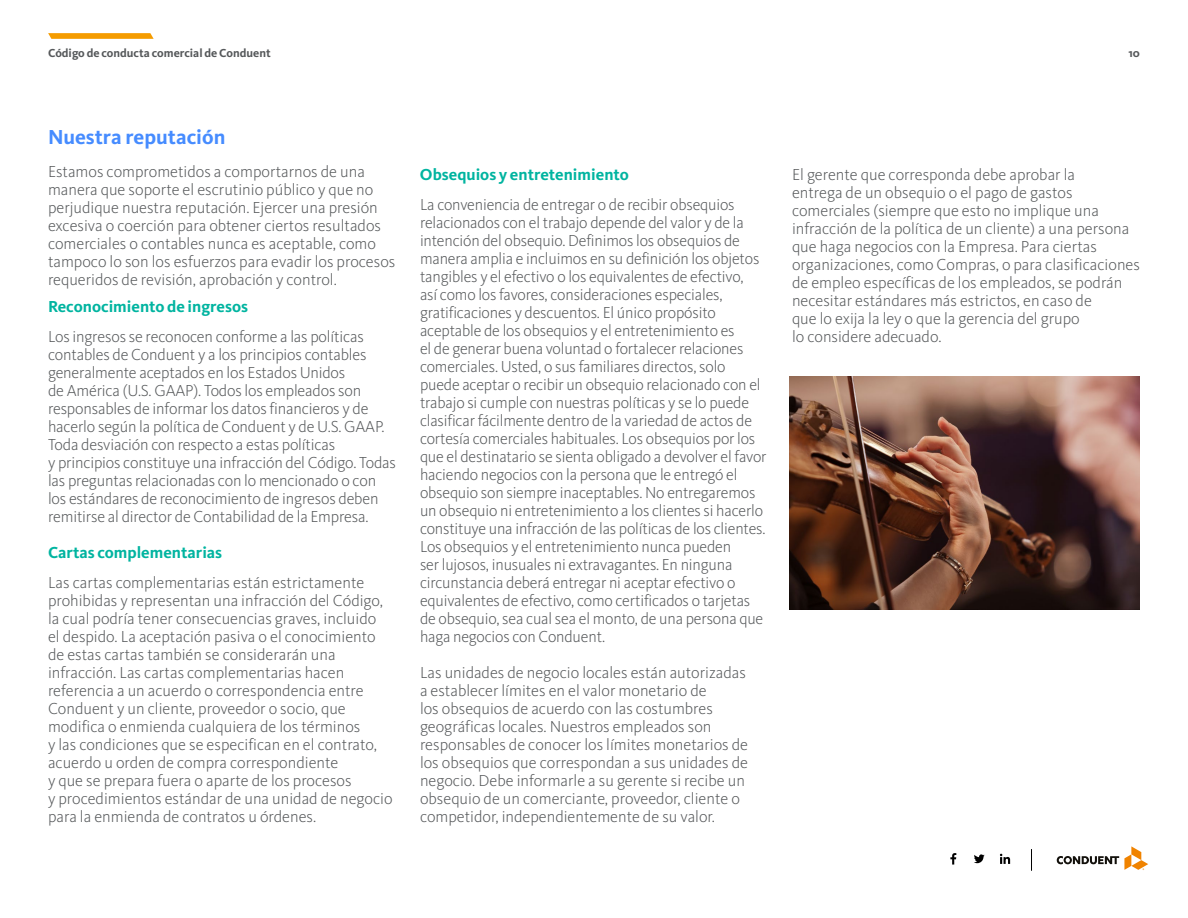
<style>
.page{position:relative;width:1188px;height:918px;background:#fff}
.page>*{position:absolute;margin:0;border:0;box-sizing:border-box;transform-origin:0 0}
.t1{font:700 21px "Kievit Pro";color:#468cff}
.t2{font:300 16.5px/18px "Kievit Pro";letter-spacing:-.005em;color:#55585a}
.t3{font:700 16.5px "Kievit Pro";color:#00b4a0}
.t4{font:700 12px "Kievit Pro";color:#55585a}
</style>
<div class="page">
<svg style="left:974px;top:854px;width:11px;height:9px"></svg>
<svg style="left:1000px;top:854px;width:10px;height:10px"></svg>
<svg style="left:950px;top:853px;width:6px;height:12px"></svg>
<svg style="left:1031px;top:849px;width:1px;height:22px"></svg>
<svg style="left:48px;top:33px;width:106px;height:6px"></svg>
<svg style="left:1057px;top:846px;width:91px;height:24px"></svg>
<img style="left:790px;top:376px;width:350px;height:234px">
<p class="t4" style="left:48px;top:46px;width:224px">Código de conducta comercial de Conduent</p>
<p class="t4" style="left:1129px;top:46px;width:13px">10</p>
<p class="t1" style="left:48px;top:124px;width:179px">Nuestra reputación</p>
<p class="t2" style="left:48px;top:162px;width:349px">Estamos comprometidos a comportarnos de una manera que soporte el escrutinio público y que no perjudique nuestra reputación. Ejercer una presión excesiva o coerción para obtener ciertos resultados comerciales o contables nunca es aceptable, como tampoco lo son los esfuerzos para evadir los procesos requeridos de revisión, aprobación y control.</p>
<p class="t3" style="left:48px;top:297px;width:202px">Reconocimiento de ingresos</p>
<p class="t2" style="left:48px;top:327px;width:349px">Los ingresos se reconocen conforme a las políticas contables de Conduent y a los principios contables generalmente aceptados en los Estados Unidos<br>de América (U.S. GAAP). Todos los empleados son responsables de informar los datos financieros y de hacerlo según la política de Conduent y de U.S. GAAP.<br>Toda desviación con respecto a estas políticas<br>y principios constituye una infracción del Código. Todas las preguntas relacionadas con lo mencionado o con los estándares de reconocimiento de ingresos deben remitirse al director de Contabilidad de la Empresa.</p>
<p class="t3" style="left:48px;top:543px;width:176px">Cartas complementarias</p>
<p class="t2" style="left:48px;top:573px;width:346px">Las cartas complementarias están estrictamente prohibidas y representan una infracción del Código, la cual podría tener consecuencias graves, incluido<br>el despido. La aceptación pasiva o el conocimiento de estas cartas también se considerarán una infracción. Las cartas complementarias hacen referencia a un acuerdo o correspondencia entre Conduent y un cliente, proveedor o socio, que modifica o enmienda cualquiera de los términos<br>y las condiciones que se especifican en el contrato, acuerdo u orden de compra correspondiente<br>y que se prepara fuera o aparte de los procesos<br>y procedimientos estándar de una unidad de negocio para la enmienda de contratos u órdenes.</p>
<p class="t3" style="left:420px;top:165px;width:211px">Obsequios y entretenimiento</p>
<p class="t2" style="left:420px;top:195px;width:348px">La conveniencia de entregar o de recibir obsequios relacionados con el trabajo depende del valor y de la intención del obsequio. Definimos los obsequios de manera amplia e incluimos en su definición los objetos tangibles y el efectivo o los equivalentes de efectivo,<br>así como los favores, consideraciones especiales, gratificaciones y descuentos. El único propósito aceptable de los obsequios y el entretenimiento es<br>el de generar buena voluntad o fortalecer relaciones comerciales. Usted, o sus familiares directos, solo puede aceptar o recibir un obsequio relacionado con el trabajo si cumple con nuestras políticas y se lo puede clasificar fácilmente dentro de la variedad de actos de cortesía comerciales habituales. Los obsequios por los que el destinatario se sienta obligado a devolver el favor haciendo negocios con la persona que le entregó el obsequio son siempre inaceptables. No entregaremos un obsequio ni entretenimiento a los clientes si hacerlo constituye una infracción de las políticas de los clientes.<br>Los obsequios y el entretenimiento nunca pueden<br>ser lujosos, inusuales ni extravagantes. En ninguna circunstancia deberá entregar ni aceptar efectivo o equivalentes de efectivo, como certificados o tarjetas de obsequio, sea cual sea el monto, de una persona que haga negocios con Conduent.</p>
<p class="t2" style="left:420px;top:663px;width:330px">Las unidades de negocio locales están autorizadas a establecer límites en el valor monetario de<br>los obsequios de acuerdo con las costumbres geográficas locales. Nuestros empleados son responsables de conocer los límites monetarios de los obsequios que correspondan a sus unidades de negocio. Debe informarle a su gerente si recibe un obsequio de un comerciante, proveedor, cliente o competidor, independientemente de su valor.</p>
<p class="t2" style="left:792px;top:165px;width:349px">El gerente que corresponda debe aprobar la<br>entrega de un obsequio o el pago de gastos comerciales (siempre que esto no implique una infracción de la política de un cliente) a una persona que haga negocios con la Empresa. Para ciertas organizaciones, como Compras, o para clasificaciones de empleo específicas de los empleados, se podrán necesitar estándares más estrictos, en caso de<br>que lo exija la ley o que la gerencia del grupo<br>lo considere adecuado.</p>
</div>
